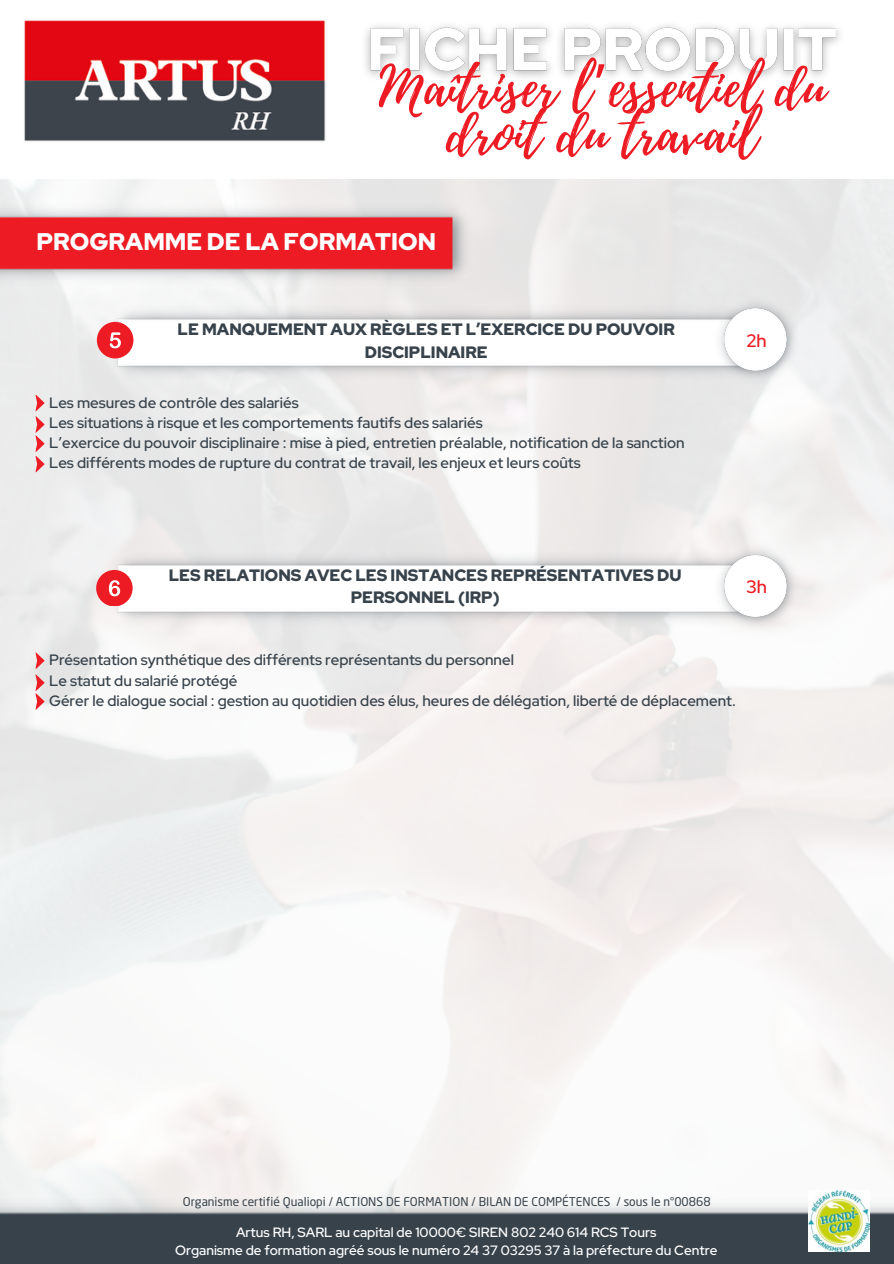
<style>
.page{position:relative;width:894px;height:1264px;background:#fff}
.page>*{position:absolute;margin:0;border:0;box-sizing:border-box;transform-origin:0 0}
.t1{font:54.6px/46.2px "Playlist Script";color:#ed1c24;text-align:center}
.t2{font:900 24px "Red Hat Display";color:#fff}
.t3{font:500 18px "Red Hat Display";color:#ed1c24}
.t4{font:900 16.5px/22.5px "Red Hat Display";color:#37424b;text-align:center}
.t5{font:500 15px/20.2px "Red Hat Display";color:#37424b}
.t6{font:500 13.5px/18px "Red Hat Display";color:#fff;text-align:center}
.t7{font:12px "Neo Sans Pro";color:#37424b}
.s1{font-family:"Noto Sans Gurmukhi"}
</style>
<div class="page">
<img style="left:0;top:179px;width:893px;height:1017px">
<img style="left:0;top:1196px;width:893px;height:67px">
<img style="left:808px;top:1190px;width:61px;height:61px">
<img style="left:0;top:201px;width:471px;height:85px">
<img style="left:110px;top:547px;width:602px;height:81px">
<img style="left:712px;top:541px;width:88px;height:92px">
<svg style="left:35px;top:652px;width:9px;height:57px"></svg>
<img style="left:110px;top:301px;width:602px;height:81px">
<img style="left:712px;top:295px;width:88px;height:92px">
<svg style="left:35px;top:395px;width:9px;height:77px"></svg>
<div style="left:97px;top:322px;width:36px;height:36px;background:#ed1c24;border-radius:50%"></div>
<svg style="left:110px;top:332px;width:11px;height:16px"></svg>
<div style="left:96px;top:570px;width:36px;height:36px;background:#ed1c24;border-radius:50%"></div>
<svg style="left:109px;top:580px;width:11px;height:16px"></svg>
<img style="left:24px;top:20px;width:302px;height:122px">
<img style="left:365px;top:25px;width:475px;height:53px">
<h5 class="t1" style="left:378px;top:66px;width:448px">Maîtriser l<span class="s1">’</span>essentiel du droit du travail</h5>
<p class="t2" style="left:36px;top:226px;width:401px">PROGRAMME DE LA FORMATION</p>
<p class="t4" style="left:177px;top:318px;width:498px">LE MANQUEMENT AUX RÈGLES ET L’EXERCICE DU POUVOIR<br>DISCIPLINAIRE</p>
<p class="t5" style="left:49px;top:392px;width:636px">Les mesures de contrôle des salariés<br>Les situations à risque et les comportements fautifs des salariés<br>L’exercice du pouvoir disciplinaire : mise à pied, entretien préalable, notification de la sanction Les différents modes de rupture du contrat de travail, les enjeux et leurs coûts</p>
<p class="t3" style="left:746px;top:328px;width:22px">2h</p>
<h2 class="t4" style="left:169px;top:563px;width:514px">LES RELATIONS AVEC LES INSTANCES REPRÉSENTATIVES DU<br>PERSONNEL (IRP)</h2>
<p class="t3" style="left:745px;top:574px;width:22px">3h</p>
<p class="t5" style="left:49px;top:650px;width:688px">Présentation synthétique des différents représentants du personnel<br>Le statut du salarié protégé<br>Gérer le dialogue social : gestion au quotidien des élus, heures de délégation, liberté de déplacement.</p>
<p class="t7" style="left:183px;top:1196px;width:529px">Organisme certifié Qualiopi / ACTIONS DE FORMATION / BILAN DE COMPÉTENCES / sous le n°00868</p>
<h3 class="t6" style="left:175px;top:1222px;width:543px">Artus RH, SARL au capital de 10000€ SIREN 802 240 614 RCS Tours<br>Organisme de formation agréé sous le numéro 24 37 03295 37 à la préfecture du Centre</h3>
</div>
